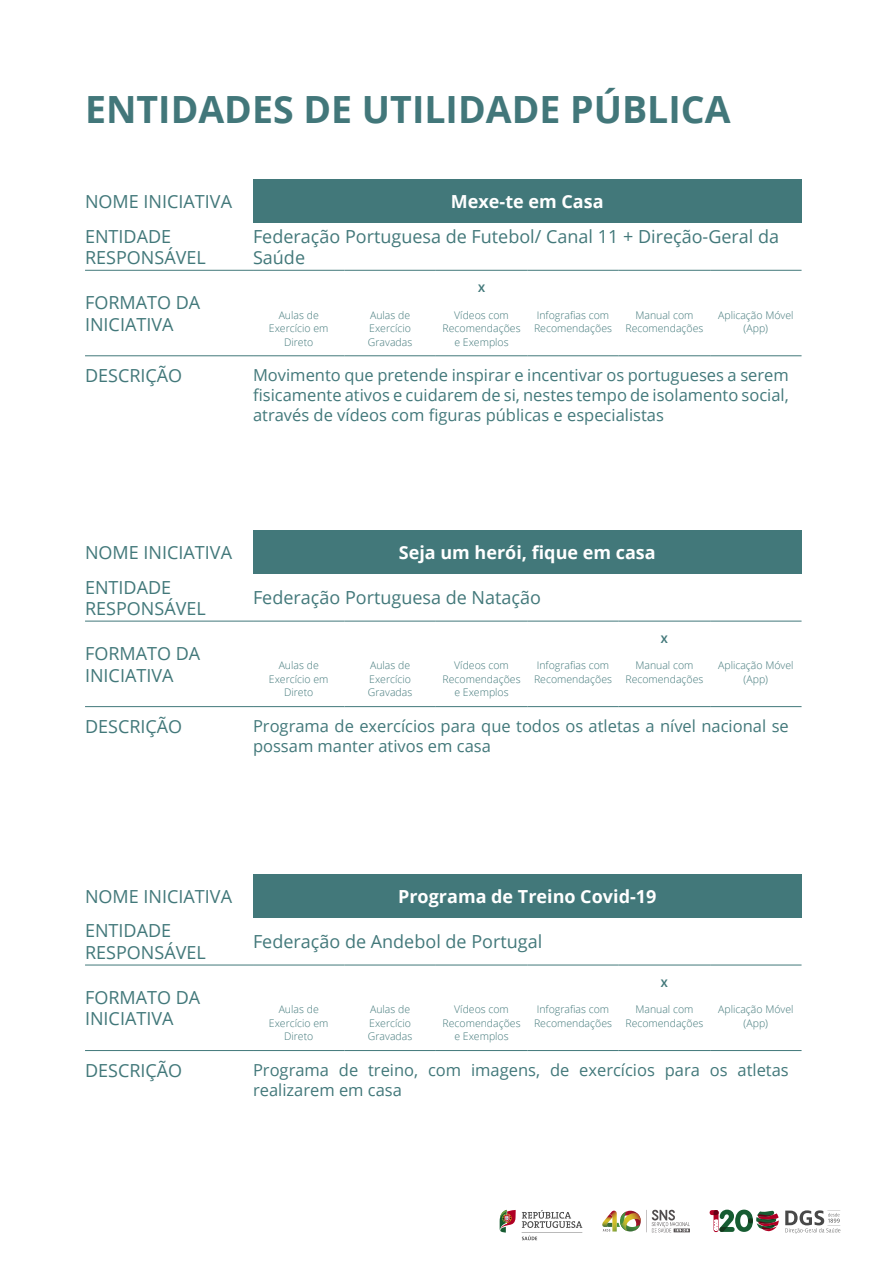
<style>
.page{position:relative;width:893px;height:1263px;background:#fff}
.page>*{position:absolute;margin:0;border:0;box-sizing:border-box;transform-origin:0 0}
.t1{font:700 37.5px "Open Sans";color:#42777a}
.t2{font:18px/21.6px "Open Sans";color:#42787a}
.t3{font:700 18px "Open Sans";color:#fff}
.t4{font:16.5px/19.8px "Open Sans";color:#42787a}
.t5{font:300 10.5px/13.5px "Open Sans";color:#42787a;text-align:center}
.t6{font:700 10.5px "Open Sans";color:#42787a}
</style>
<div class="page">
<svg style="left:500px;top:1210px;width:16px;height:22px"></svg>
<svg style="left:522px;top:1210px;width:60px;height:30px"></svg>
<svg style="left:602px;top:1210px;width:88px;height:22px"></svg>
<svg style="left:785px;top:1210px;width:55px;height:23px"></svg>
<div style="left:710px;top:1210px;width:8px;height:5px;background:#b00024;border-radius:3px"></div>
<svg style="left:713px;top:1209px;width:66px;height:23px"></svg>
<div style="left:253px;top:179px;width:548px;height:44px;background:#42787a"></div>
<hr style="left:85px;top:270px;width:168px;height:1px;background:#42787a">
<hr style="left:85px;top:355px;width:168px;height:1px;background:#42787a">
<hr style="left:253px;top:270px;width:91px;height:1px;background:#42787a">
<hr style="left:344px;top:270px;width:92px;height:1px;background:#42787a">
<hr style="left:436px;top:270px;width:91px;height:1px;background:#42787a">
<hr style="left:527px;top:270px;width:92px;height:1px;background:#42787a">
<hr style="left:619px;top:270px;width:91px;height:1px;background:#42787a">
<hr style="left:710px;top:270px;width:91px;height:1px;background:#42787a">
<hr style="left:253px;top:355px;width:91px;height:1px;background:#42787a">
<hr style="left:344px;top:355px;width:92px;height:1px;background:#42787a">
<hr style="left:436px;top:355px;width:91px;height:1px;background:#42787a">
<hr style="left:527px;top:355px;width:92px;height:1px;background:#42787a">
<hr style="left:619px;top:355px;width:91px;height:1px;background:#42787a">
<hr style="left:710px;top:355px;width:91px;height:1px;background:#42787a">
<div style="left:253px;top:530px;width:548px;height:44px;background:#42787a"></div>
<hr style="left:85px;top:621px;width:168px;height:1px;background:#42787a">
<hr style="left:85px;top:706px;width:168px;height:1px;background:#42787a">
<hr style="left:253px;top:621px;width:91px;height:1px;background:#42787a">
<hr style="left:344px;top:621px;width:92px;height:1px;background:#42787a">
<hr style="left:436px;top:621px;width:91px;height:1px;background:#42787a">
<hr style="left:527px;top:621px;width:92px;height:1px;background:#42787a">
<hr style="left:619px;top:621px;width:91px;height:1px;background:#42787a">
<hr style="left:710px;top:621px;width:91px;height:1px;background:#42787a">
<hr style="left:253px;top:706px;width:91px;height:1px;background:#42787a">
<hr style="left:344px;top:706px;width:92px;height:1px;background:#42787a">
<hr style="left:436px;top:706px;width:91px;height:1px;background:#42787a">
<hr style="left:527px;top:706px;width:92px;height:1px;background:#42787a">
<hr style="left:619px;top:706px;width:91px;height:1px;background:#42787a">
<hr style="left:710px;top:706px;width:91px;height:1px;background:#42787a">
<div style="left:253px;top:874px;width:548px;height:44px;background:#42787a"></div>
<hr style="left:85px;top:965px;width:168px;height:1px;background:#42787a">
<hr style="left:85px;top:1050px;width:168px;height:1px;background:#42787a">
<hr style="left:253px;top:965px;width:91px;height:1px;background:#42787a">
<hr style="left:344px;top:965px;width:92px;height:1px;background:#42787a">
<hr style="left:436px;top:965px;width:91px;height:1px;background:#42787a">
<hr style="left:527px;top:965px;width:92px;height:1px;background:#42787a">
<hr style="left:619px;top:965px;width:91px;height:1px;background:#42787a">
<hr style="left:710px;top:965px;width:91px;height:1px;background:#42787a">
<hr style="left:253px;top:1050px;width:91px;height:1px;background:#42787a">
<hr style="left:344px;top:1050px;width:92px;height:1px;background:#42787a">
<hr style="left:436px;top:1050px;width:91px;height:1px;background:#42787a">
<hr style="left:527px;top:1050px;width:92px;height:1px;background:#42787a">
<hr style="left:619px;top:1050px;width:91px;height:1px;background:#42787a">
<hr style="left:710px;top:1050px;width:91px;height:1px;background:#42787a">
<h1 class="t1" style="left:85px;top:83px;width:647px">ENTIDADES DE UTILIDADE PÚBLICA</h1>
<h2 class="t2" style="left:85px;top:190px;width:149px">NOME INICIATIVA</h2>
<h2 class="t3" style="left:451px;top:189px;width:154px">Mexe-te em Casa</h2>
<h2 class="t2" style="left:85px;top:225px;width:122px">ENTIDADE<br>RESPONSÁVEL</h2>
<h2 class="t2" style="left:253px;top:225px;width:528px">Federação Portuguesa de Futebol/ Canal 11 + Direção-Geral da<br>Saúde</h2>
<h2 class="t2" style="left:85px;top:291px;width:117px">FORMATO DA<br>INICIATIVA</h2>
<p class="t6" style="left:478px;top:281px;width:9px">X</p>
<p class="t5" style="left:269px;top:308px;width:61px">Aulas de<br>Exercício em<br>Direto</p>
<p class="t5" style="left:368px;top:308px;width:46px;text-align:left">Aulas de<br>Exercício<br>Gravadas</p>
<p class="t5" style="left:443px;top:308px;width:79px">Vídeos com<br>Recomendações e Exemplos</p>
<p class="t5" style="left:534px;top:308px;width:79px;text-align:left">Infografias com<br>Recomendações</p>
<p class="t5" style="left:625px;top:308px;width:79px">Manual com<br>Recomendações</p>
<p class="t5" style="left:718px;top:308px;width:77px">Aplicação Móvel (App)</p>
<h2 class="t2" style="left:85px;top:364px;width:99px">DESCRIÇÃO</h2>
<h3 class="t4" style="left:253px;top:365px;width:537px;text-align:justify">Movimento que pretende inspirar e incentivar os portugueses a serem fisicamente ativos e cuidarem de si, nestes tempo de isolamento social, através de vídeos com figuras públicas e especialistas</h3>
<h2 class="t2" style="left:85px;top:541px;width:149px">NOME INICIATIVA</h2>
<h2 class="t3" style="left:399px;top:540px;width:258px">Seja um herói, fique em casa</h2>
<h2 class="t2" style="left:85px;top:576px;width:122px">ENTIDADE<br>RESPONSÁVEL</h2>
<h2 class="t2" style="left:253px;top:586px;width:289px">Federação Portuguesa de Natação</h2>
<h2 class="t2" style="left:85px;top:642px;width:117px">FORMATO DA<br>INICIATIVA</h2>
<p class="t6" style="left:661px;top:632px;width:9px">X</p>
<p class="t5" style="left:269px;top:658px;width:61px">Aulas de<br>Exercício em<br>Direto</p>
<p class="t5" style="left:368px;top:658px;width:46px;text-align:left">Aulas de<br>Exercício<br>Gravadas</p>
<p class="t5" style="left:443px;top:658px;width:79px">Vídeos com<br>Recomendações e Exemplos</p>
<p class="t5" style="left:534px;top:658px;width:79px;text-align:left">Infografias com<br>Recomendações</p>
<p class="t5" style="left:625px;top:658px;width:79px">Manual com<br>Recomendações</p>
<p class="t5" style="left:718px;top:658px;width:77px">Aplicação Móvel (App)</p>
<h2 class="t2" style="left:85px;top:715px;width:99px">DESCRIÇÃO</h2>
<h3 class="t4" style="left:253px;top:716px;width:537px">Programa de exercícios para que todos os atletas a nível nacional se possam manter ativos em casa</h3>
<h2 class="t2" style="left:85px;top:885px;width:149px">NOME INICIATIVA</h2>
<h2 class="t3" style="left:398px;top:883px;width:260px">Programa de Treino Covid-19</h2>
<h2 class="t2" style="left:85px;top:920px;width:122px">ENTIDADE<br>RESPONSÁVEL</h2>
<h2 class="t2" style="left:253px;top:930px;width:291px">Federação de Andebol de Portugal</h2>
<h2 class="t2" style="left:85px;top:986px;width:117px">FORMATO DA<br>INICIATIVA</h2>
<p class="t6" style="left:661px;top:976px;width:9px">X</p>
<p class="t5" style="left:269px;top:1002px;width:61px">Aulas de<br>Exercício em<br>Direto</p>
<p class="t5" style="left:368px;top:1002px;width:46px;text-align:left">Aulas de<br>Exercício<br>Gravadas</p>
<p class="t5" style="left:443px;top:1002px;width:79px">Vídeos com<br>Recomendações e Exemplos</p>
<p class="t5" style="left:534px;top:1002px;width:79px;text-align:left">Infografias com<br>Recomendações</p>
<p class="t5" style="left:625px;top:1002px;width:79px">Manual com<br>Recomendações</p>
<p class="t5" style="left:718px;top:1002px;width:77px">Aplicação Móvel (App)</p>
<h2 class="t2" style="left:85px;top:1059px;width:99px">DESCRIÇÃO</h2>
<h3 class="t4" style="left:253px;top:1059px;width:537px">Programa de treino, com imagens, de exercícios para os atletas realizarem em casa</h3>
</div>
